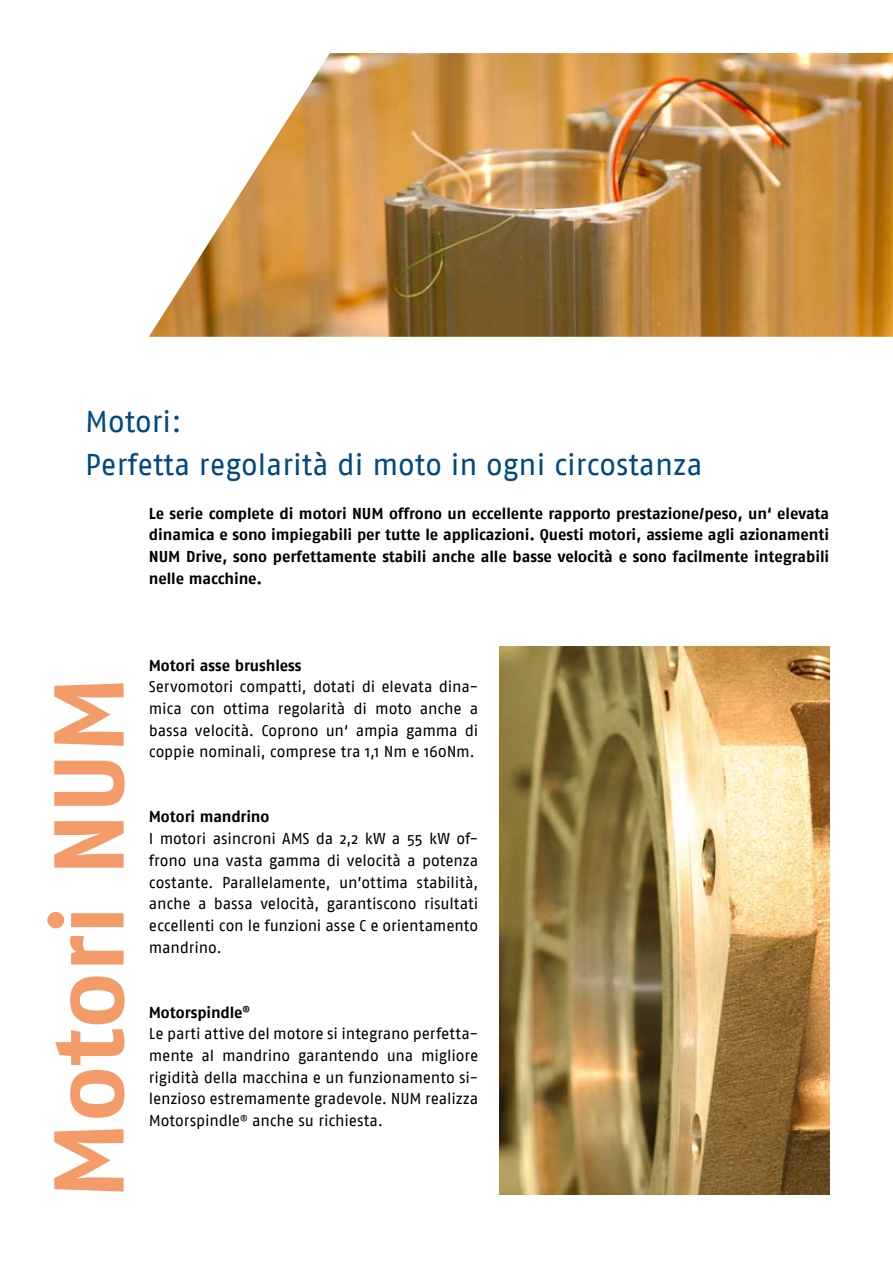
<style>
.page{position:relative;width:893px;height:1263px;background:#fff}
.page>*{position:absolute;margin:0;border:0;box-sizing:border-box;transform-origin:0 0}
.t1{font:700 99px "Fago No";color:#f49c69}
.t2{font:30px/43.3px "Fago No";color:#004a82}
.t3{font:15.75px/21.8px "Fago No";letter-spacing:-.01em;color:#000;text-align:justify}
.t4{font:700 15.75px/21.8px "Fago No";letter-spacing:-.005em;color:#000;text-align:justify}
.s1{font-weight:700}
</style>
<div class="page">
<img style="left:500px;top:646px;width:329px;height:549px">
<img style="left:149px;top:53px;width:744px;height:284px">
<h2 class="t2" style="left:85px;top:400px;width:619px">Motori:<br>Perfetta regolarità di moto in ogni circostanza</h2>
<p class="t4" style="left:149px;top:502px;width:682px">Le serie complete di motori NUM offrono un eccellente rapporto prestazione/peso, un‘ elevata dinamica e sono impiegabili per tutte le applicazioni. Questi motori, assieme agli azionamenti NUM Drive, sono perfettamente stabili anche alle basse velocità e sono facilmente integrabili nelle macchine.</p>
<h1 class="t1" style="left:31px;top:1199px;width:524px;rotate:-90deg">Motori NUM</h1>
<p class="t4" style="left:149px;top:654px;width:154px">Motori asse brushless</p>
<p class="t3" style="left:149px;top:676px;width:331px">Servomotori compatti, dotati di elevata dina&shy;mica con ottima regolarità di moto anche a bassa velocità. Coprono un‘ ampia gamma di coppie nominali, comprese tra 1,1 Nm e 160Nm.</p>
<p class="t4" style="left:149px;top:806px;width:122px">Motori mandrino</p>
<p class="t3" style="left:149px;top:828px;width:331px">I motori asincroni AMS da 2,2 kW a 55 kW of&shy;frono una vasta gamma di velocità a potenza costante. Parallelamente, un’ottima stabilità, anche a bassa velocità, garantiscono risultati eccellenti con le funzioni asse C e orientamento mandrino.</p>
<p class="t3" style="left:149px;top:1001px;width:331px;text-align:left"><span class="s1">Motorspindle</span><sup>®<br></sup>Le parti attive del motore si integrano perfetta&shy;mente al mandrino garantendo una migliore rigidità della macchina e un funzionamento si&shy;lenzioso estremamente gradevole. NUM realizza Motorspindle<sup>®</sup> anche su richiesta.</p>
</div>
